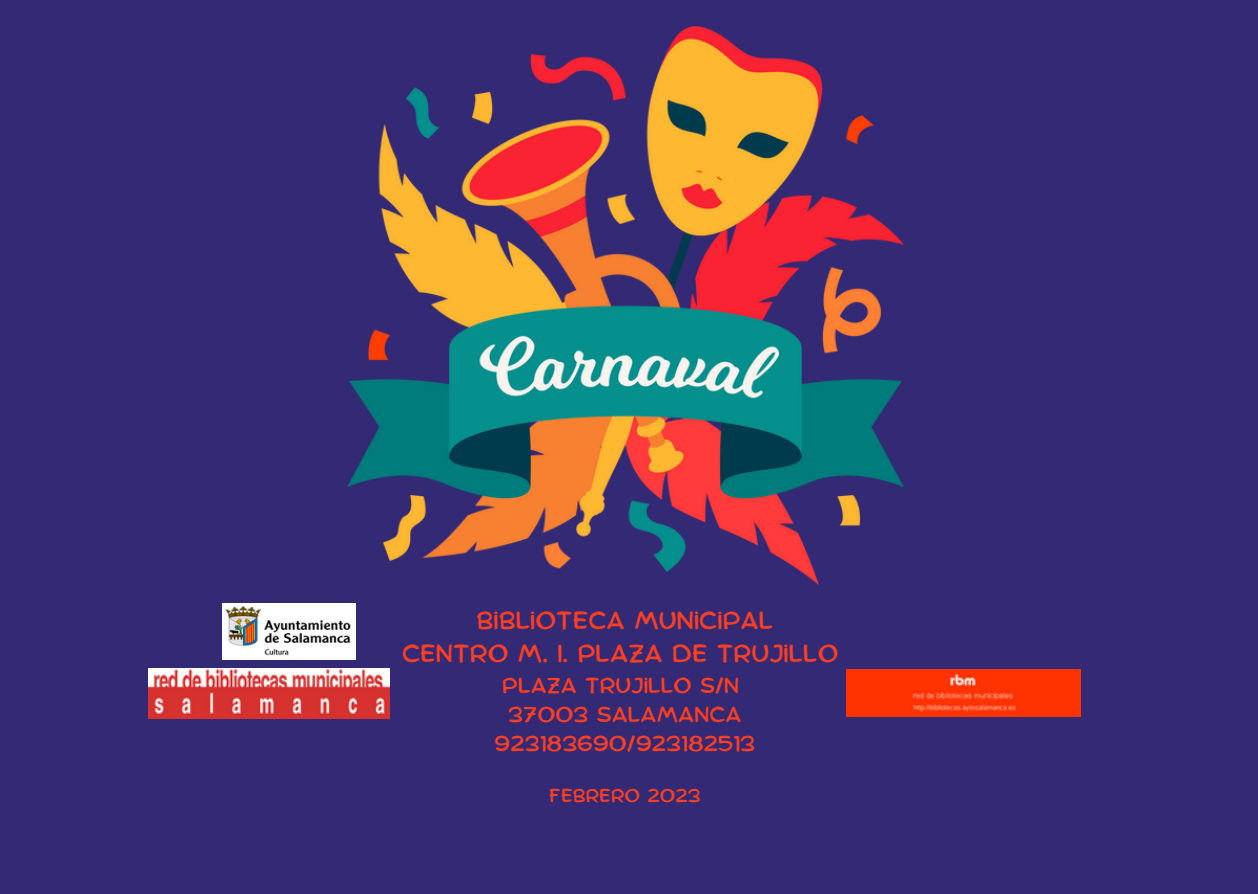
<style>
.page{position:relative;width:1258px;height:894px;background:#fff}
.page>*{position:absolute;margin:0;border:0;box-sizing:border-box;transform-origin:0 0}
.t1{font:24.3px/33.6px "Comica";letter-spacing:.005em;color:#fd3f24;text-align:center}
.t2{font:21.3px/29.1px "Comica";letter-spacing:.005em;color:#fd3f24;text-align:center}
.t3{font:18.3px "Comica";letter-spacing:.005em;color:#fd3f24}
</style>
<div class="page">
<div style="left:0;top:0;width:1258px;height:893px;background:#332974"></div>
<img style="left:347px;top:26px;width:556px;height:558px">
<img style="left:847px;top:669px;width:234px;height:47px">
<img style="left:148px;top:668px;width:241px;height:49px">
<img style="left:223px;top:603px;width:132px;height:56px">
<p class="t1" style="left:402px;top:604px;width:438px">BIBLIOTECA MUNICIPAL<br>CENTRO M. I. PLAZA DE TRUJILLO</p>
<p class="t2" style="left:495px;top:671px;width:262px">PLAZA TRUJILLO S/N<br>37003 SALAMANCA<br>923183690/923182513</p>
<p class="t3" style="left:549px;top:786px;width:153px">FEBRERO 2023</p>
</div>
